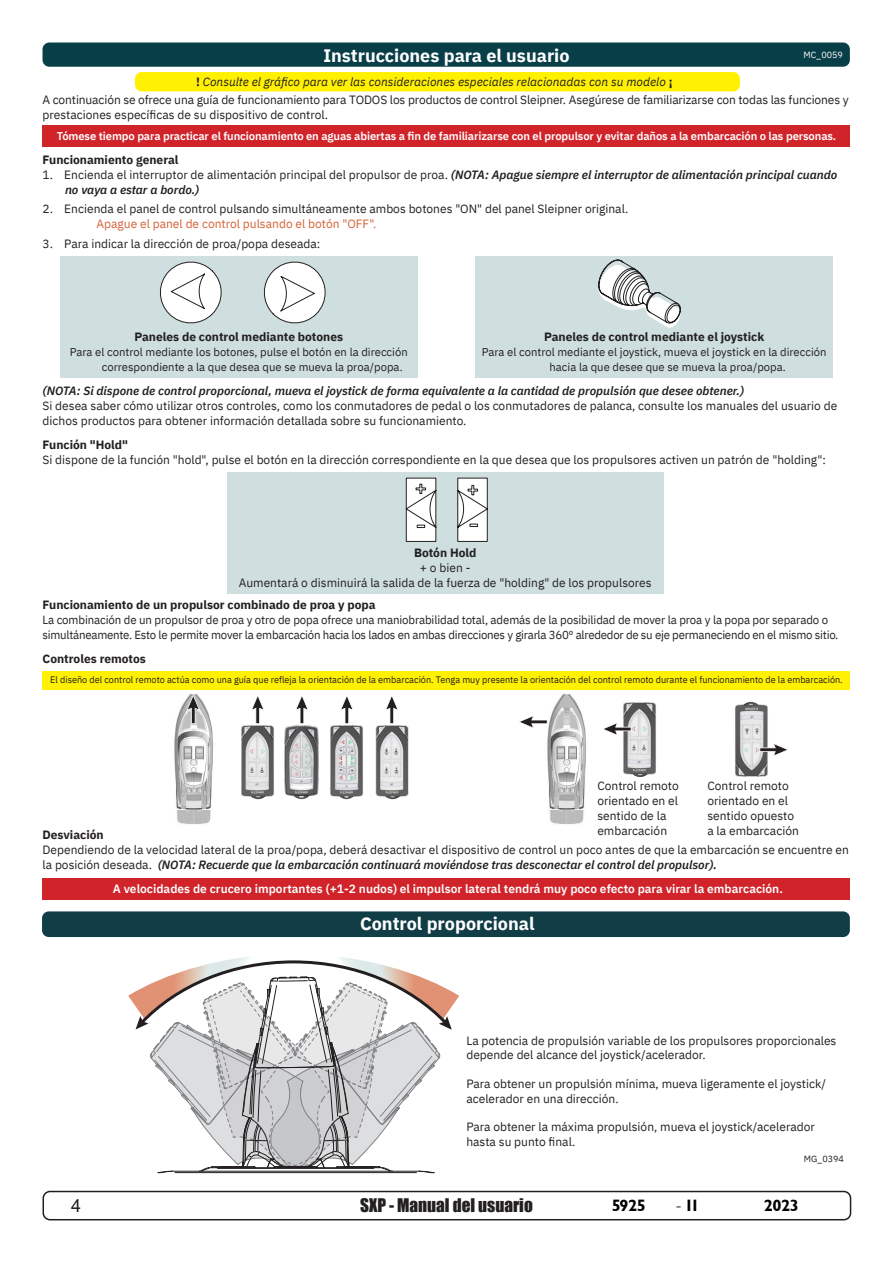
<style>
.page{position:relative;width:893px;height:1263px;background:#fff}
.page>*{position:absolute;margin:0;border:0;box-sizing:border-box;transform-origin:0 0}
.t1{font:700 18px "IBM Plex Sans";color:#fff}
.t2{font:18px "Arial";color:#231f20}
.t3{font:17.25px "Impact";color:#231f20}
.t4{font:16.5px "Garrison Sans BOLD";letter-spacing:-.035em;color:#000}
.t5{font:12px/15px "IBM Plex Sans";color:#231f20}
.t6{font:700 12px "IBM Plex Sans";color:#231f20}
.t7{font:italic 600 12px/15px "IBM Plex Sans";color:#231f20}
.t8{font:600 12px "IBM Plex Sans";color:#fff}
.t9{font:italic 12px "IBM Plex Sans";color:#231f20}
.t10{font:11.7px/15px "IBM Plex Sans";letter-spacing:-.02em;color:#231f20}
.t11{font:11.25px/15px "IBM Plex Sans";color:#231f20}
.t12{font:600 11.25px "IBM Plex Sans";letter-spacing:-.01em;color:#fff}
.t13{font:9.3px "IBM Plex Sans";color:#231f20}
.t14{font:9px "IBM Plex Sans";color:#fff}
.t15{font:9px "IBM Plex Sans";color:#231f20}
.s1{font-weight:700;font-style:normal}
.s2{font-weight:400;font-style:normal}
.s3{color:#d46237}
.s4{font-weight:600;font-style:italic}
.s5{font-weight:700}
.s6{font-family:"Minion Pro";font-size:18px;color:#231f20}
</style>
<div class="page">
<div style="left:43px;top:1191px;width:808px;height:29px;border:2px solid #231f20;border-radius:7px"></div>
<div style="left:43px;top:879px;width:807px;height:21px;background:#d1232a"></div>
<div style="left:43px;top:126px;width:807px;height:21px;background:#d1232a"></div>
<div style="left:43px;top:671px;width:807px;height:18px;background:#fff101"></div>
<div style="left:43px;top:43px;width:807px;height:24px;background:#083e48;border-radius:7px"></div>
<div style="left:227px;top:472px;width:436px;height:121px;background:#cfdfdf"></div>
<div style="left:60px;top:257px;width:357px;height:121px;background:#cfdfdf"></div>
<div style="left:476px;top:257px;width:357px;height:121px;background:#cfdfdf"></div>
<div style="left:135px;top:72px;width:605px;height:19px;background:#fff101;border-radius:7px"></div>
<svg style="left:598px;top:259px;width:83px;height:69px"></svg>
<svg style="left:160px;top:261px;width:62px;height:63px"></svg>
<svg style="left:264px;top:261px;width:62px;height:63px"></svg>
<svg style="left:405px;top:477px;width:83px;height:65px"></svg>
<img style="left:174px;top:693px;width:40px;height:132px">
<img style="left:547px;top:693px;width:40px;height:132px">
<img style="left:241px;top:725px;width:107px;height:75px">
<img style="left:623px;top:702px;width:33px;height:76px">
<img style="left:735px;top:701px;width:33px;height:76px">
<img style="left:348px;top:725px;width:61px;height:75px">
<svg style="left:251px;top:696px;width:13px;height:28px"></svg>
<svg style="left:519px;top:716px;width:28px;height:12px"></svg>
<svg style="left:603px;top:723px;width:28px;height:12px"></svg>
<svg style="left:759px;top:743px;width:29px;height:13px"></svg>
<svg style="left:296px;top:696px;width:12px;height:28px"></svg>
<svg style="left:341px;top:696px;width:12px;height:28px"></svg>
<svg style="left:386px;top:696px;width:12px;height:28px"></svg>
<svg style="left:187px;top:695px;width:13px;height:29px"></svg>
<div style="left:42px;top:911px;width:808px;height:26px;background:#113d47;border-radius:7px"></div>
<svg style="left:128px;top:957px;width:331px;height:216px"></svg>
<p class="t1" style="left:323px;top:41px;width:248px">Instrucciones para el usuario</p>
<p class="t9" style="left:196px;top:73px;width:478px"><span class="s1">!</span> Consulte el gráfico para ver las consideraciones especiales relacionadas con su modelo <span class="s1">¡</span></p>
<p class="t14" style="left:803px;top:48px;width:41px">MC_0059</p>
<p class="t5" style="left:43px;top:91px;width:808px">A continuación se ofrece una guía de funcionamiento para TODOS los productos de control Sleipner. Asegúrese de familiarizarse con todas las funciones y prestaciones específicas de su dispositivo de control.</p>
<p class="t12" style="left:57px;top:127px;width:781px">Tómese tiempo para practicar el funcionamiento en aguas abiertas a fin de familiarizarse con el propulsor y evitar daños a la embarcación o las personas.</p>
<p class="t6" style="left:43px;top:150px;width:137px">Funcionamiento general</p>
<p class="t7" style="left:65px;top:166px;width:774px;text-indent:-22px"><span class="s2">1. Encienda el interruptor de alimentación principal del propulsor de proa.</span> (NOTA: Apague siempre el interruptor de alimentación principal cuando no vaya a estar a bordo.)</p>
<p class="t5" style="left:97px;top:201px;width:533px;text-indent:-54px">2. Encienda el panel de control pulsando simultáneamente ambos botones "ON" del panel Sleipner original.<br><span class="s3">Apague el panel de control pulsando el botón "OFF".</span></p>
<p class="t5" style="left:43px;top:235px;width:279px">3. Para indicar la dirección de proa/popa deseada:</p>
<p class="t6" style="left:544px;top:327px;width:222px">Paneles de control mediante el joystick</p>
<p class="t11" style="left:549px;top:344px;width:279px;text-indent:-68px">Para el control mediante el joystick, mueva el joystick en la dirección hacia la que desee que se mueva la proa/popa.</p>
<p class="t5" style="left:43px;top:382px;width:796px"><span class="s4">(NOTA: Si dispone de control proporcional, mueva el joystick de forma equivalente a la cantidad de propulsión que desee obtener.)<br></span>Si desea saber cómo utilizar otros controles, como los conmutadores de pedal o los conmutadores de palanca, consulte los manuales del usuario de dichos productos para obtener información detallada sobre su funcionamiento.</p>
<p class="t5" style="left:43px;top:436px;width:785px"><span class="s5">Función "Hold"<br></span>Si dispone de la función "hold", pulse el botón en la dirección correspondiente en la que desea que los propulsores activen un patrón de "holding":</p>
<p class="t6" style="left:134px;top:327px;width:210px">Paneles de control mediante botones</p>
<p class="t11" style="left:102px;top:344px;width:307px;text-indent:-32px">Para el control mediante los botones, pulse el botón en la dirección correspondiente a la que desea que se mueva la proa/popa.</p>
<p class="t5" style="left:239px;top:544px;width:414px;text-align:center"><span class="s5">Botón Hold<br></span>+ o bien -<br>Aumentará o disminuirá la salida de la fuerza de "holding" de los propulsores</p>
<p class="t6" style="left:43px;top:595px;width:335px">Funcionamiento de un propulsor combinado de proa y popa</p>
<p class="t10" style="left:43px;top:612px;width:797px">La combinación de un propulsor de proa y otro de popa ofrece una maniobrabilidad total, además de la posibilidad de mover la proa y la popa por separado o simultáneamente. Esto le permite mover la embarcación hacia los lados en ambas direcciones y girarla 360º alrededor de su eje permaneciendo en el mismo sitio.</p>
<p class="t6" style="left:43px;top:649px;width:105px">Controles remotos</p>
<p class="t13" style="left:50px;top:672px;width:794px">El diseño del control remoto actúa como una guía que refleja la orientación de la embarcación. Tenga muy presente la orientación del control remoto durante el funcionamiento de la embarcación.</p>
<p class="t5" style="left:597px;top:777px;width:83px">Control remoto orientado en el sentido de la embarcación</p>
<p class="t5" style="left:707px;top:777px;width:93px">Control remoto orientado en el sentido opuesto a la embarcación</p>
<p class="t5" style="left:43px;top:826px;width:808px"><span class="s5">Desviación<br></span>Dependiendo de la velocidad lateral de la proa/popa, deberá desactivar el dispositivo de control un poco antes de que la embarcación se encuentre en la posición deseada. <span class="s4">(NOTA: Recuerde que la embarcación continuará moviéndose tras desconectar el control del propulsor).</span></p>
<p class="t8" style="left:113px;top:879px;width:671px">A velocidades de crucero importantes (+1-2 nudos) el impulsor lateral tendrá muy poco efecto para virar la embarcación.</p>
<p class="t1" style="left:360px;top:909px;width:176px">Control proporcional</p>
<p class="t5" style="left:466px;top:1032px;width:372px;line-height:14.4px">La potencia de propulsión variable de los propulsores proporcionales depende del alcance del joystick/acelerador.</p>
<p class="t5" style="left:466px;top:1076px;width:361px;line-height:14.4px">Para obtener un propulsión mínima, mueva ligeramente el joystick/ acelerador en una dirección.</p>
<p class="t5" style="left:466px;top:1119px;width:350px;line-height:14.4px">Para obtener la máxima propulsión, mueva el joystick/acelerador hasta su punto final.</p>
<p class="t15" style="left:804px;top:1152px;width:42px">MG_0394</p>
<h1 class="t2" style="left:71px;top:1193px;width:12px">4</h1>
<h2 class="t3" style="left:360px;top:1192px;width:174px">SXP - Manual del usuario</h2>
<h3 class="t4" style="left:612px;top:1196px;width:36px">5925</h3>
<h3 class="t4" style="left:675px;top:1196px;width:26px"><span class="s6">-</span> 11</h3>
<h3 class="t4" style="left:764px;top:1196px;width:37px">2023</h3>
</div>
